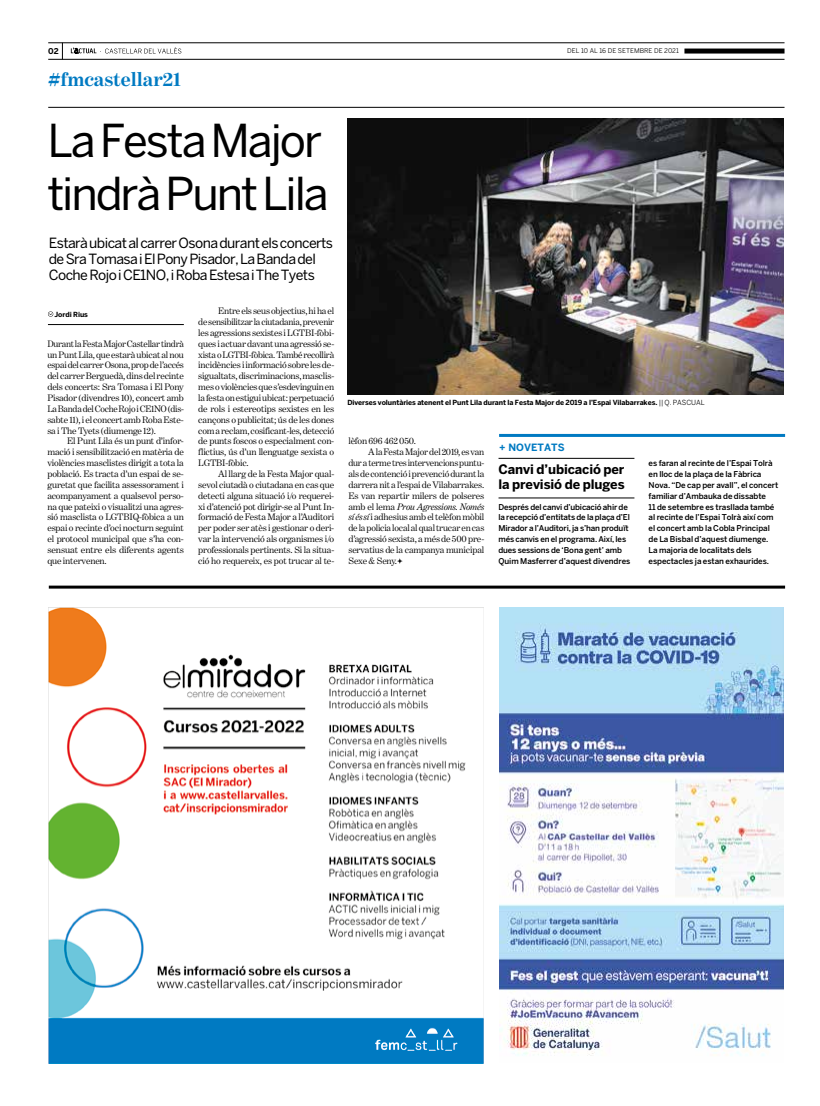
<style>
.page{position:relative;width:820px;height:1106px;background:#fff}
.page>*{position:absolute;margin:0;border:0;box-sizing:border-box;transform-origin:0 0}
.t1{font:45px/53px "Benton Sans";letter-spacing:-.045em;color:#000}
.t2{font:700 20px "Benton Modern One";letter-spacing:-.005em;color:#007ac2}
.t3{font:14px/16px "Benton Sans";letter-spacing:-.04em;color:#000}
.t4{font:700 13px/15px "Benton Sans";letter-spacing:-.01em;color:#000}
.t5{font:700 10px "Benton Sans";letter-spacing:.005em;color:#007ac2}
.t6{font:9.5px/10.9px "Benton Modern One";letter-spacing:-.015em;color:#000;text-align:justify}
.t7{font:italic 9.5px "Benton Modern One";letter-spacing:-.015em;color:#000}
.t8{font:500 8px/10.9px "Benton Sans";letter-spacing:-.01em;color:#000}
.t9{font:700 8px "Benton Sans";color:#000}
.t10{font:700 7px "Benton Sans";letter-spacing:-.01em;color:#000}
.t11{font:6.5px "Benton Sans";letter-spacing:.005em;color:#000}
.s1{font-weight:400}
.s2{font-style:normal}
.s3{font-style:italic}
</style>
<div class="page">
<svg style="left:62px;top:44px;width:1px;height:15px"></svg>
<hr style="left:48px;top:107px;width:736px;height:1px;background:#000">
<hr style="left:48px;top:43px;width:736px;height:1px;background:#000">
<hr style="left:48px;top:59px;width:736px;height:1px;background:#000">
<div style="left:684px;top:49px;width:100px;height:5px;background:#000"></div>
<svg style="left:71px;top:47px;width:110px;height:7px"></svg>
<hr style="left:49px;top:585px;width:735px;height:3px;background:#000">
<img style="left:48px;top:607px;width:435px;height:456px">
<img style="left:499px;top:607px;width:284px;height:449px">
<img style="left:348px;top:119px;width:435px;height:275px">
<svg style="left:48px;top:311px;width:5px;height:6px"></svg>
<hr style="left:48px;top:324px;width:136px;height:1px;background:#000">
<hr style="left:499px;top:434px;width:285px;height:3px;background:#007ac2">
<hr style="left:498px;top:458px;width:136px;height:1px;background:#000">
<hr style="left:498px;top:497px;width:136px;height:1px;background:#000">
<svg style="left:397px;top:558px;width:5px;height:6px"></svg>
<p class="t9" style="left:48px;top:46px;width:12px">02</p>
<p class="t11" style="left:567px;top:47px;width:113px">DEL 10 AL 16 DE SETEMBRE DE 2021</p>
<h2 class="t2" style="left:48px;top:68px;width:134px">#fmcastellar21</h2>
<h1 class="t1" style="left:47px;top:114px;width:283px">La Festa Major tindrà Punt Lila</h1>
<h3 class="t3" style="left:49px;top:235px;width:285px">Estarà ubicat al carrer Osona durant els concerts de Sra Tomasa i El Pony Pisador, La Banda del<br>Coche Rojo i CE1NO, i Roba Estesa i The Tyets</h3>
<p class="t10" style="left:55px;top:310px;width:35px">Jordi Rius</p>
<p class="t6" style="left:47px;top:338px;width:138px">Durant la Festa Major Castellar tindrà un Punt Lila, que estarà ubicat al nou espai del carrer Osona, prop de l’accés del carrer Berguedà, dins del recinte dels concerts: Sra Tomasa i El Pony Pisador (divendres 10), concert amb La Banda del Coche Rojo i CE1NO (dis&shy;sabte 11), i el concert amb Roba Este&shy;sa i The Tyets (diumenge 12).</p>
<p class="t6" style="left:47px;top:436px;width:138px;text-indent:20px">El Punt Lila és un punt d’infor&shy;mació i sensibilització en matèria de violències masclistes dirigit a tota la població. Es tracta d’un espai de se&shy;guretat que facilita assessorament i acompanyament a qualsevol perso&shy;na que pateixi o visualitzi una agres&shy;sió masclista o LGTBIQ-fòbica a un espai o recinte d’oci nocturn seguint el protocol municipal que s’ha con&shy;sensuat entre els diferents agents que intervenen.</p>
<p class="t6" style="left:198px;top:305px;width:137px;text-indent:20px">Entre els seus objectius, hi ha el de sensibilitzar la ciutadania, prevenir les agressions sexistes i LGTBI-fòbi&shy;ques i actuar davant una agressió se&shy;xista o LGTBI-fòbica. També recollirà incidències i informació sobre les de&shy;sigualtats, discriminacions, masclis&shy;mes o violències que s’esdevinguin en la festa on estigui ubicat: perpetuació de rols i estereotips sexistes en les cançons o publicitat; ús de les dones com a reclam, cosificant-les, detecció de punts foscos o especialment con&shy;flictius, ús d’un llenguatge sexista o LGTBI-fòbic.</p>
<p class="t6" style="left:198px;top:468px;width:137px;text-indent:20px">Al llarg de la Festa Major qual&shy;sevol ciutadà o ciutadana en cas que detecti alguna situació i/o requerei&shy;xi d’atenció pot dirigir-se al Punt In&shy;formació de Festa Major a l’Auditori per poder ser atès i gestionar o deri&shy;var la intervenció als organismes i/o professionals pertinents. Si la situa&shy;ció ho requereix, es pot trucar al te-</p>
<p class="t10" style="left:347px;top:398px;width:359px">Diverses voluntàries atenent el Punt Lila durant la Festa Major de 2019 a l’Espai Vilabarrakes. <span class="s1">|| Q. PASCUAL</span></p>
<p class="t6" style="left:348px;top:436px;width:69px">lèfon 696 462 050.</p>
<p class="t6" style="left:368px;top:446px;width:117px">A la Festa Major del 2019, es van</p>
<p class="t6" style="left:348px;top:457px;width:137px">dur a terme tres intervencions puntu-</p>
<p class="t6" style="left:348px;top:468px;width:137px">als de contenció i prevenció durant la</p>
<p class="t6" style="left:348px;top:479px;width:137px">darrera nit a l’espai de Vilabarrakes.</p>
<p class="t6" style="left:348px;top:490px;width:137px">Es van repartir milers de polseres</p>
<p class="t7" style="left:348px;top:501px;width:137px"><span class="s2">amb el lema</span> Prou Agressions. Només</p>
<p class="t6" style="left:348px;top:512px;width:137px"><span class="s3">sí és sí</span> i adhesius amb el telèfon mòbil</p>
<p class="t6" style="left:348px;top:522px;width:137px">de la policia local al qual trucar en cas</p>
<p class="t6" style="left:348px;top:533px;width:137px">d’agressió sexista, a més de 500 pre-</p>
<p class="t6" style="left:348px;top:544px;width:137px">servatius de la campanya municipal</p>
<p class="t6" style="left:348px;top:555px;width:50px">Sexe &amp; Seny.</p>
<p class="t5" style="left:499px;top:442px;width:67px">+ NOVETATS</p>
<h3 class="t4" style="left:498px;top:462px;width:127px">Canvi d’ubicació per la previsió de pluges</h3>
<p class="t8" style="left:498px;top:501px;width:133px">Després del canvi d’ubicació ahir de la recepció d’entitats de la plaça d’El Mirador a l’Auditori, ja s’han produït més canvis en el programa. Així, les dues sessions de ‘Bona gent’ amb Quim Masferrer d’aquest divendres</p>
<p class="t8" style="left:648px;top:457px;width:131px">es faran al recinte de l’Espai Tolrà en lloc de la plaça de la Fàbrica Nova. “De cap per avall”, el concert familiar d’Ambauka de dissabte<br>11 de setembre es trasllada també al recinte de l’Espai Tolrà així com el concert amb la Cobla Principal de La Bisbal d’aquest diumenge.<br>La majoria de localitats dels espectacles ja estan exhaurides.</p>
</div>
